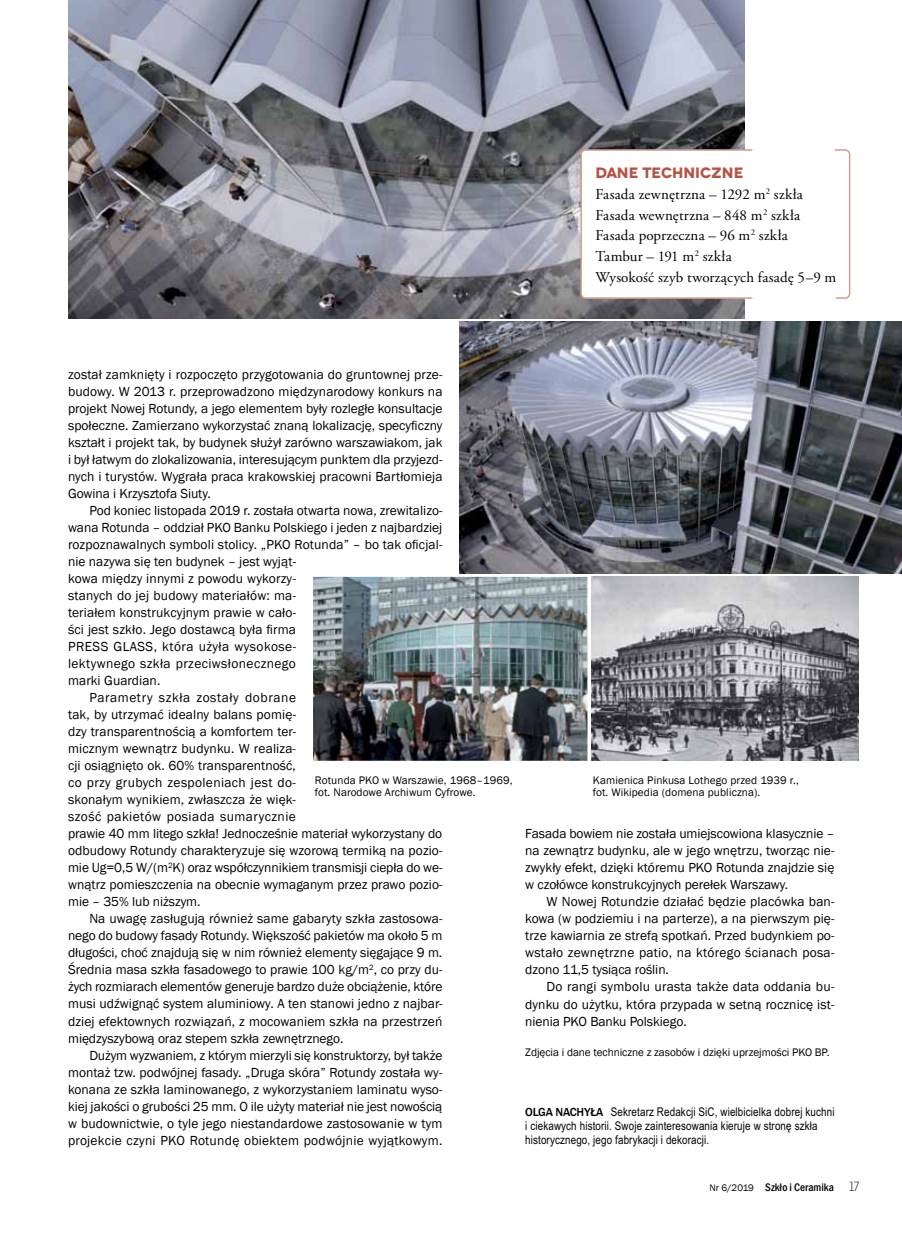
<style>
.page{position:relative;width:902px;height:1234px;background:#fff}
.page>*{position:absolute;margin:0;border:0;box-sizing:border-box;transform-origin:0 0}
.t1{font:15px/20.7px "Adobe Garamond Pro";letter-spacing:.015em;color:#000}
.t2{font:700 15px "Novecentowide";letter-spacing:-.005em;color:#b45445}
.t3{font:13.5px/17px "Franklin Gothic";color:#000;text-align:justify}
.t4{font:13.5px "Franklin Gothic";letter-spacing:.03em;color:#000}
.t5{font:13.5px "Franklin Gothic";letter-spacing:.02em;color:#000}
.t6{font:13.5px "Franklin Gothic";letter-spacing:.025em;color:#000}
.t7{font:13.5px "Franklin Gothic";letter-spacing:.045em;color:#000}
.t8{font:12px/14.2px "Arial Narrow";letter-spacing:.01em;color:#000}
.t9{font:300 12px "Kelson Sans";color:#000}
.t10{font:11.25px/12px "Franklin Gothic";letter-spacing:.01em;color:#000}
.t11{font:500 condensed 11.25px "Franklin Gothic";color:#000}
.s1{font-family:"Franklin Gothic";font-weight:500}
.s2{font-weight:400;font-stretch:normal;font-size:9.75px}
</style>
<div class="page">
<img style="left:313px;top:576px;width:274px;height:184px">
<img style="left:591px;top:576px;width:267px;height:184px">
<img style="left:68px;top:0;width:676px;height:318px">
<img style="left:459px;top:321px;width:442px;height:252px">
<svg style="left:579px;top:148px;width:174px;height:151px"></svg>
<svg style="left:834px;top:149px;width:17px;height:150px"></svg>
<p class="t2" style="left:595px;top:163px;width:150px">DANE TECHNICZNE</p>
<p class="t1" style="left:595px;top:184px;width:242px">Fasada zewnętrzna – 1292 m<sup>2</sup> szkła<br>Fasada wewnętrzna – 848 m<sup>2</sup> szkła<br>Fasada poprzeczna – 96 m<sup>2</sup> szkła<br>Tambur – 191 m<sup>2</sup> szkła<br>Wysokość szyb tworzących fasadę 5–9 m</p>
<p class="t3" style="left:68px;top:366px;width:376px">został zamknięty i rozpoczęto przygotowania do gruntownej prze&shy;budowy. W 2013 r. przeprowadzono międzynarodowy konkurs na projekt Nowej Rotundy, a jego elementem były rozległe konsultacje społeczne. Zamierzano wykorzystać znaną lokalizację, specyficzny kształt i projekt tak, by budynek służył zarówno warszawiakom, jak i był łatwym do zlokalizowania, interesującym punktem dla przyjezd&shy;nych i turystów. Wygrała praca krakowskiej pracowni Bartłomieja Gowina i Krzysztofa Siuty.</p>
<p class="t3" style="left:89px;top:502px;width:354px">Pod koniec listopada 2019 r. została otwarta nowa, zrewitalizo-</p>
<p class="t3" style="left:68px;top:519px;width:376px">wana Rotunda – oddział PKO Banku Polskiego i jeden z najbardziej</p>
<p class="t3" style="left:68px;top:536px;width:376px">rozpoznawalnych symboli stolicy. „PKO Rotunda” – bo tak oficjal-</p>
<p class="t3" style="left:68px;top:553px;width:229px">nie nazywa się ten budynek – jest wyjąt-</p>
<p class="t3" style="left:68px;top:570px;width:229px">kowa między innymi z powodu wykorzy-</p>
<p class="t3" style="left:68px;top:587px;width:229px">stanych do jej budowy materiałów: ma-</p>
<p class="t3" style="left:68px;top:604px;width:229px">teriałem konstrukcyjnym prawie w cało-</p>
<p class="t3" style="left:68px;top:621px;width:229px">ści jest szkło. Jego dostawcą była firma</p>
<p class="t4" style="left:68px;top:638px;width:229px">PRESS GLASS, która użyła wysokose-</p>
<p class="t4" style="left:68px;top:655px;width:229px">lektywnego szkła przeciwsłonecznego</p>
<p class="t3" style="left:68px;top:672px;width:94px">marki Guardian.</p>
<p class="t7" style="left:89px;top:689px;width:208px">Parametry szkła zostały dobrane</p>
<p class="t3" style="left:68px;top:706px;width:229px">tak, by utrzymać idealny balans pomię-</p>
<p class="t3" style="left:68px;top:723px;width:229px">dzy transparentnością a komfortem ter-</p>
<p class="t3" style="left:68px;top:740px;width:229px">micznym wewnątrz budynku. W realiza-</p>
<p class="t3" style="left:68px;top:757px;width:229px">cji osiągnięto ok. 60% transparentność,</p>
<p class="t6" style="left:68px;top:774px;width:229px">co przy grubych zespoleniach jest do-</p>
<p class="t3" style="left:68px;top:791px;width:229px">skonałym wynikiem, zwłaszcza że więk-</p>
<p class="t4" style="left:68px;top:808px;width:229px">szość pakietów posiada sumarycznie</p>
<p class="t3" style="left:68px;top:825px;width:376px">prawie 40 mm litego szkła! Jednocześnie materiał wykorzystany do</p>
<p class="t3" style="left:68px;top:842px;width:376px">odbudowy Rotundy charakteryzuje się wzorową termiką na pozio-</p>
<p class="t3" style="left:68px;top:859px;width:376px">mie Ug=0,5 W/(m<sup>2</sup>K) oraz współczynnikiem transmisji ciepła do we-</p>
<p class="t3" style="left:68px;top:876px;width:376px">wnątrz pomieszczenia na obecnie wymaganym przez prawo pozio-</p>
<p class="t3" style="left:68px;top:893px;width:134px">mie – 35% lub niższym.</p>
<p class="t3" style="left:89px;top:910px;width:354px">Na uwagę zasługują również same gabaryty szkła zastosowa-</p>
<p class="t3" style="left:68px;top:927px;width:376px">nego do budowy fasady Rotundy. Większość pakietów ma około 5 m</p>
<p class="t3" style="left:68px;top:944px;width:376px">długości, choć znajdują się w nim również elementy sięgające 9 m.</p>
<p class="t3" style="left:68px;top:961px;width:376px">Średnia masa szkła fasadowego to prawie 100 kg/m<sup>2</sup>, co przy du-</p>
<p class="t3" style="left:68px;top:978px;width:376px">żych rozmiarach elementów generuje bardzo duże obciążenie, które</p>
<p class="t3" style="left:68px;top:995px;width:376px">musi udźwignąć system aluminiowy. A ten stanowi jedno z najbar-</p>
<p class="t3" style="left:68px;top:1012px;width:376px">dziej efektownych rozwiązań, z mocowaniem szkła na przestrzeń</p>
<p class="t3" style="left:68px;top:1029px;width:277px">międzyszybową oraz stepem szkła zewnętrznego.</p>
<p class="t3" style="left:89px;top:1046px;width:354px">Dużym wyzwaniem, z którym mierzyli się konstruktorzy, był także</p>
<p class="t3" style="left:68px;top:1063px;width:376px">montaż tzw. podwójnej fasady. „Druga skóra” Rotundy została wy-</p>
<p class="t3" style="left:68px;top:1080px;width:376px">konana ze szkła laminowanego, z wykorzystaniem laminatu wyso-</p>
<p class="t3" style="left:68px;top:1097px;width:376px">kiej jakości o grubości 25 mm. O ile użyty materiał nie jest nowością</p>
<p class="t3" style="left:68px;top:1114px;width:376px">w budownictwie, o tyle jego niestandardowe zastosowanie w tym</p>
<p class="t5" style="left:68px;top:1131px;width:376px">projekcie czyni PKO Rotundę obiektem podwójnie wyjątkowym.</p>
<p class="t10" style="left:315px;top:774px;width:199px">Rotunda PKO w Warszawie, 1968–1969, fot. Narodowe Archiwum Cyfrowe.</p>
<p class="t10" style="left:593px;top:774px;width:207px">Kamienica Pinkusa Lothego przed 1939 r., fot. Wikipedia (domena publiczna).</p>
<p class="t3" style="left:525px;top:825px;width:310px">Fasada bowiem nie została umiejscowiona klasycznie – na zewnątrz budynku, ale w jego wnętrzu, tworząc nie&shy;zwykły efekt, dzięki któremu PKO Rotunda znajdzie się w czołówce konstrukcyjnych perełek Warszawy.</p>
<p class="t3" style="left:525px;top:893px;width:310px;text-indent:21px">W Nowej Rotundzie działać będzie placówka ban&shy;kowa (w podziemiu i na parterze), a na pierwszym pię&shy;trze kawiarnia ze strefą spotkań. Przed budynkiem po&shy;wstało zewnętrzne patio, na którego ścianach posa&shy;dzono 11,5 tysiąca roślin.</p>
<p class="t3" style="left:525px;top:978px;width:310px;text-indent:21px">Do rangi symbolu urasta także data oddania bu&shy;dynku do użytku, która przypada w setną rocznicę ist&shy;nienia PKO Banku Polskiego.</p>
<p class="t10" style="left:525px;top:1046px;width:306px">Zdjęcia i dane techniczne z zasobów i dzięki uprzejmości PKO BP.</p>
<p class="t8" style="left:525px;top:1103px;width:311px"><span class="s1">OLGA NACHYŁA</span> Sekretarz Redakcji SiC, wielbicielka dobrej kuchni i ciekawych historii. Swoje zainteresowania kieruje w stronę szkła historycznego, jego fabrykacji i dekoracji.</p>
<p class="t11" style="left:709px;top:1179px;width:126px"><span class="s2">Nr 6/2019</span> Szkło i Ceramika</p>
<p class="t9" style="left:849px;top:1178px;width:11px">17</p>
</div>
